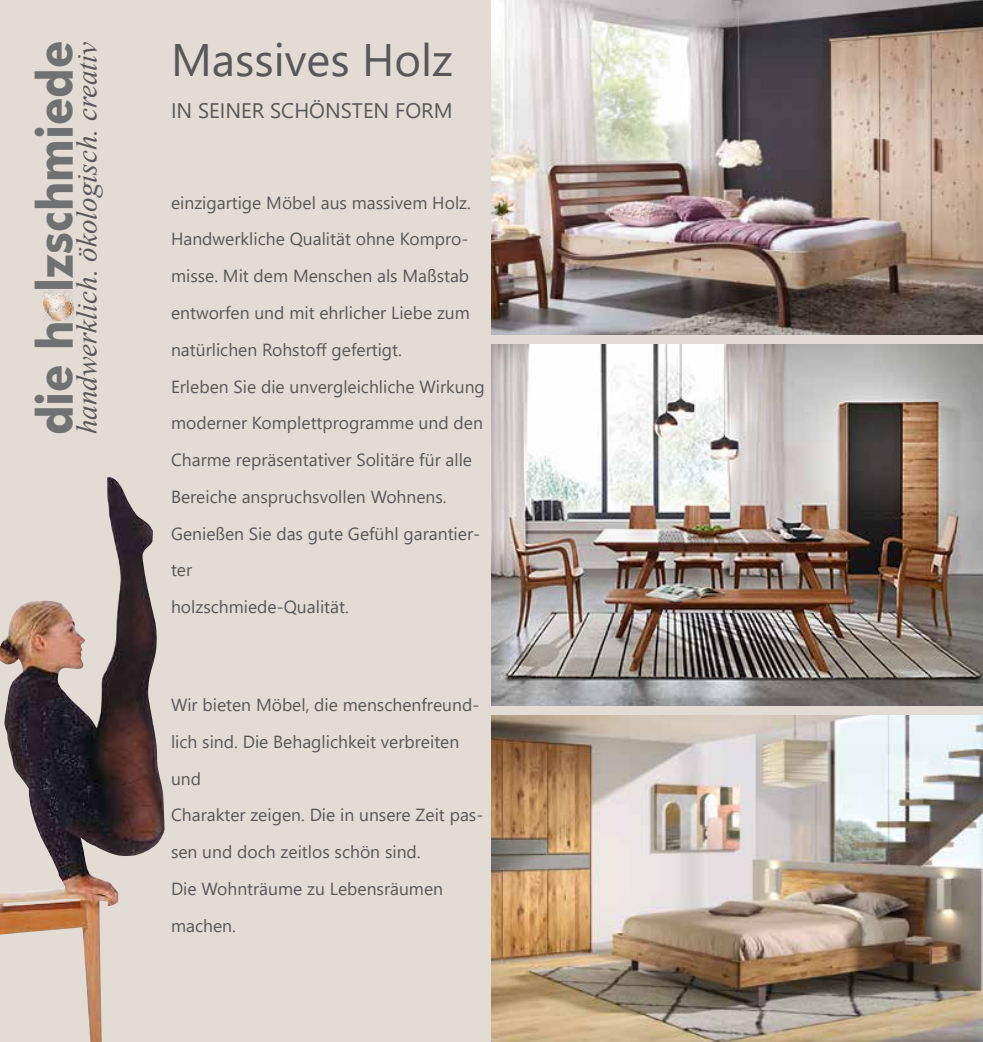
<style>
.page{position:relative;width:983px;height:1042px;background:#fff}
.page>*{position:absolute;margin:0;border:0;box-sizing:border-box;transform-origin:0 0}
.t1{font:700 50.75px "Futura BT";color:#707172;scale:.89 1}
.t2{font:45.5px "Segoe UI";color:#58585a}
.t3{font:italic 29.05px "Times New Roman";color:#58585a}
.t4{font:21px "Segoe UI";color:#58585a}
.t5{font:17.5px/36.8px "Segoe UI";color:#58585a}
</style>
<div class="page">
<div style="left:0;top:0;width:982px;height:1042px;background:#e2dcd5"></div>
<img style="left:0;top:477px;width:165px;height:565px">
<img style="left:491px;top:345px;width:491px;height:361px">
<img style="left:491px;top:716px;width:491px;height:326px">
<img style="left:491px;top:0;width:491px;height:335px">
<img style="left:43px;top:291px;width:31px;height:29px">
<h1 class="t1" style="left:24px;top:435px;width:445px;rotate:-90deg">die h lzschmiede</h1>
<h3 class="t3" style="left:67px;top:434px;width:394px;rotate:-90deg">handwerklich. ökologisch. creativ</h3>
<h2 class="t2" style="left:171px;top:17px;width:283px">Massives Holz</h2>
<p class="t4" style="left:171px;top:90px;width:283px">IN SEINER SCHÖNSTEN FORM</p>
<p class="t5" style="left:171px;top:183px;width:315px">einzigartige Möbel aus massivem Holz.<br>Handwerkliche Qualität ohne Kompro&shy;misse. Mit dem Menschen als Maßstab entworfen und mit ehrlicher Liebe zum natürlichen Rohstoff gefertigt.<br>Erleben Sie die unvergleichliche Wirkung moderner Komplettprogramme und den Charme repräsentativer Solitäre für alle Bereiche anspruchsvollen Wohnens.<br>Genießen Sie das gute Gefühl garantier&shy;ter<br>holzschmiede-Qualität.</p>
<p class="t5" style="left:171px;top:685px;width:314px">Wir bieten Möbel, die menschenfreund&shy;lich sind. Die Behaglichkeit verbreiten und<br>Charakter zeigen. Die in unsere Zeit pas&shy;sen und doch zeitlos schön sind.<br>Die Wohnträume zu Lebensräumen machen.</p>
</div>
